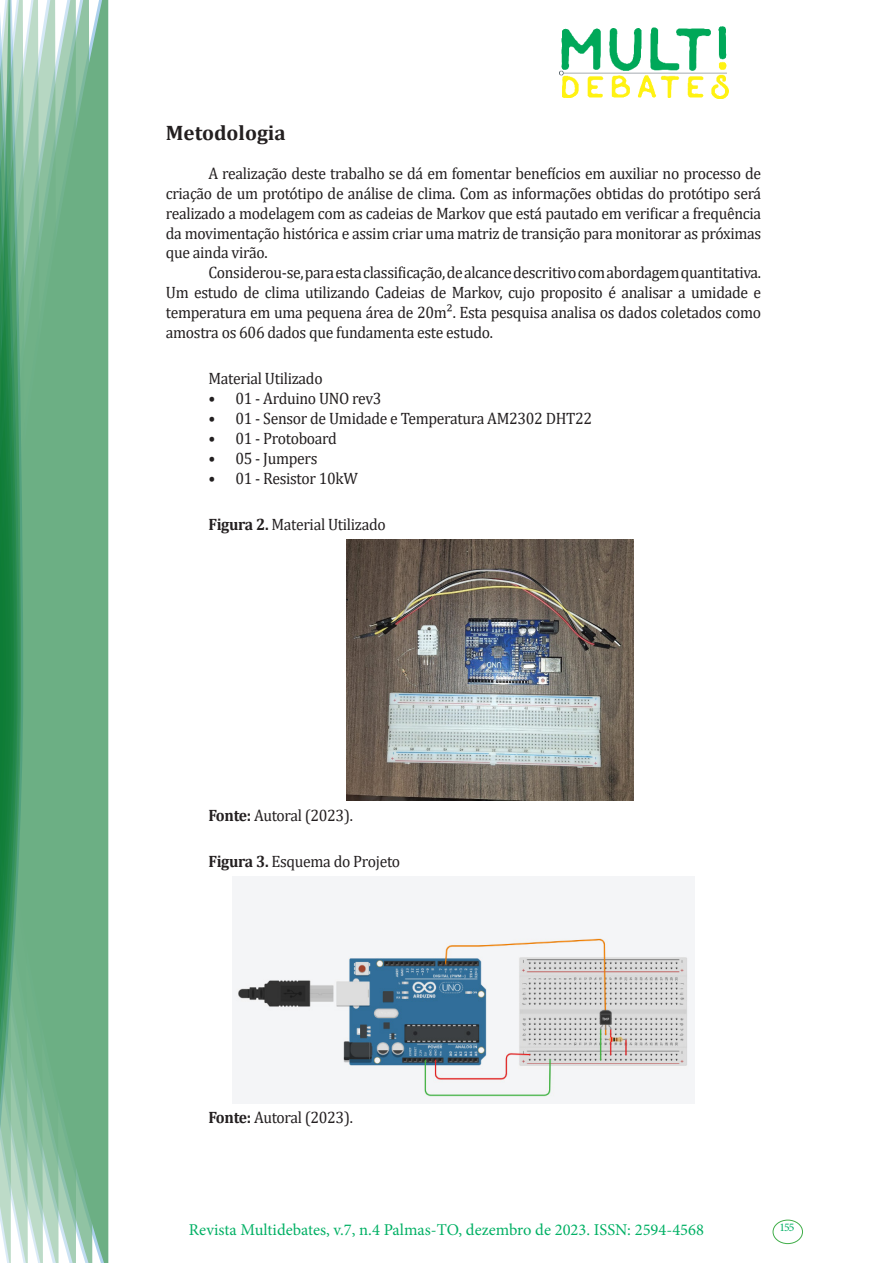
<style>
.page{position:relative;width:893px;height:1263px;background:#fff}
.page>*{position:absolute;margin:0;border:0;box-sizing:border-box;transform-origin:0 0}
.Titulo_2{font:700 21px "Cambria";color:#231f20}
.texto{font:16.5px/19.8px "Cambria";letter-spacing:-.02em;color:#231f20;text-align:justify;scale:.95 1}
.t1{font:16.5px "Minion Pro";color:#00b064}
.t2{font:11.7px "Minion Pro";color:#00b064}
.s1{font-weight:700}
</style>
<div class="page">
<img style="left:559px;top:26px;width:169px;height:72px">
<div style="left:95px;top:0;width:14px;height:1263px;background:#6caf84"></div>
<svg style="left:79px;top:0;width:16px;height:1263px;background:#71b289"></svg>
<svg style="left:62px;top:0;width:17px;height:1263px;background:#75b48c"></svg>
<svg style="left:45px;top:0;width:17px;height:1263px;background:#7cb792"></svg>
<svg style="left:30px;top:0;width:15px;height:1263px;background:#80ba96"></svg>
<svg style="left:0;top:0;width:30px;height:1263px;background:#61a97f"></svg>
<div style="left:772px;top:1219px;width:31px;height:25px;border:1px solid #40ae49;border-radius:50%"></div>
<img style="left:346px;top:539px;width:288px;height:262px">
<img style="left:232px;top:876px;width:463px;height:227px">
<p class="Titulo_2" style="left:166px;top:118px;width:121px">Metodologia</p>
<p class="texto" style="left:166px;top:164px;width:628px;text-indent:43px">A realização deste trabalho se dá em fomentar benefícios em auxiliar no processo de criação de um protótipo de análise de clima. Com as informações obtidas do protótipo será realizado a modelagem com as cadeias de Markov que está pautado em verificar a frequência da movimentação histórica e assim criar uma matriz de transição para monitorar as próximas que ainda virão.</p>
<p class="texto" style="left:166px;top:263px;width:628px;text-indent:43px">Considerou-se, para esta classificação, de alcance descritivo com abordagem quantitativa.<br>Um estudo de clima utilizando Cadeias de Markov, cujo proposito é analisar a umidade e temperatura em uma pequena área de 20m². Esta pesquisa analisa os dados coletados como amostra os 606 dados que fundamenta este estudo.</p>
<p class="texto" style="left:208px;top:369px;width:122px">Material Utilizado</p>
<p class="texto" style="left:208px;top:389px;width:184px">• 01 - Arduino UNO rev3</p>
<p class="texto" style="left:208px;top:408px;width:406px">• 01 - Sensor de Umidade e Temperatura AM2302 DHT22</p>
<p class="texto" style="left:208px;top:428px;width:137px">• 01 - Protoboard</p>
<p class="texto" style="left:208px;top:448px;width:116px">• 05 - Jumpers</p>
<p class="texto" style="left:208px;top:468px;width:159px">• 01 - Resistor 10kW</p>
<p class="texto" style="left:208px;top:515px;width:188px"><span class="s1">Figura 2.</span> Material Utilizado</p>
<p class="texto" style="left:208px;top:805px;width:154px"><span class="s1">Fonte:</span> Autoral (2023).</p>
<p class="texto" style="left:208px;top:852px;width:203px"><span class="s1">Figura 3.</span> Esquema do Projeto</p>
<p class="texto" style="left:208px;top:1107px;width:154px"><span class="s1">Fonte:</span> Autoral (2023).</p>
<p class="t1" style="left:189px;top:1218px;width:517px">Revista Multidebates, v.7, n.4 Palmas-TO, dezembro de 2023. ISSN: 2594-4568</p>
<p class="t2" style="left:779px;top:1219px;width:16px">155</p>
</div>
